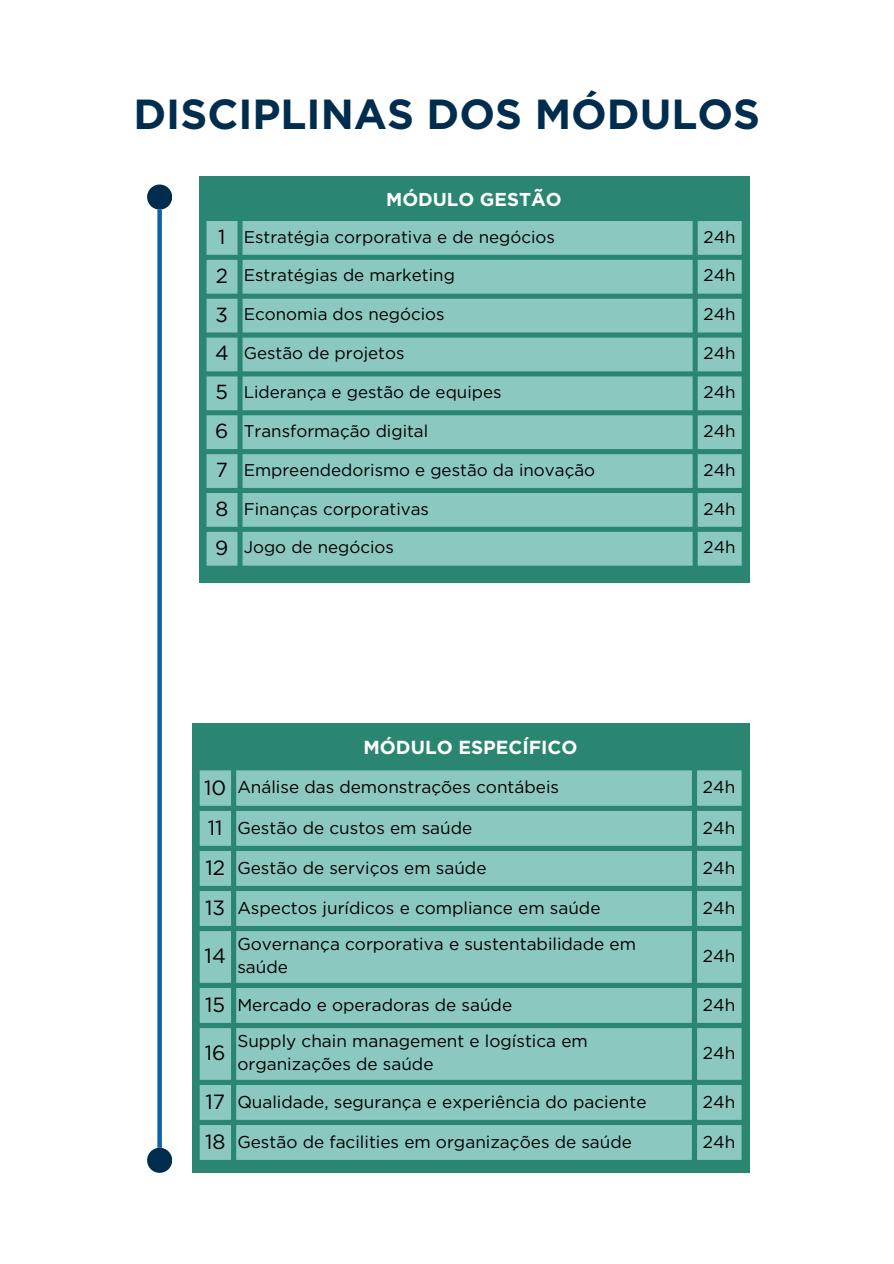
<style>
.page{position:relative;width:894px;height:1264px;background:#fff}
.page>*{position:absolute;margin:0;border:0;box-sizing:border-box;transform-origin:0 0}
.t1{font:700 42px "Gotham";color:#002d4d}
.t2{font:20.55px "Gotham";color:#000}
.t3{font:20.4px "Gotham";color:#000}
.t4{font:700 18.9px "Gotham";color:#fff}
.t5{font:700 18.6px "Gotham";color:#fff}
.t6{font:17.1px/23.2px "Gotham";color:#000}
.t7{font:16.95px "Gotham";color:#000}
</style>
<div class="page">
<div style="left:157px;top:209px;width:5px;height:938px;background:#0c63aa"></div>
<div style="left:199px;top:176px;width:550px;height:407px;background:#2b8671"></div>
<svg style="left:206px;top:221px;width:535px;height:344px;background:#7dbeb5"></svg>
<svg style="left:147px;top:184px;width:25px;height:25px"></svg>
<svg style="left:147px;top:1147px;width:25px;height:25px"></svg>
<div style="left:192px;top:723px;width:557px;height:449px;background:#2b8671"></div>
<svg style="left:200px;top:770px;width:541px;height:389px;background:#7fbfb6"></svg>
<p class="t1" style="left:133px;top:89px;width:628px">DISCIPLINAS DOS MÓDULOS</p>
<h1 class="t5" style="left:386px;top:188px;width:177px">MÓDULO GESTÃO</h1>
<p class="t3" style="left:218px;top:224px;width:9px">1</p>
<p class="t7" style="left:244px;top:226px;width:313px">Estratégia corporativa e de negócios</p>
<p class="t7" style="left:703px;top:226px;width:33px">24h</p>
<p class="t3" style="left:216px;top:263px;width:14px">2</p>
<p class="t7" style="left:244px;top:265px;width:213px">Estratégias de marketing</p>
<p class="t7" style="left:703px;top:265px;width:33px">24h</p>
<p class="t3" style="left:215px;top:302px;width:14px">3</p>
<p class="t7" style="left:244px;top:304px;width:202px">Economia dos negócios</p>
<p class="t7" style="left:703px;top:304px;width:33px">24h</p>
<p class="t3" style="left:215px;top:341px;width:15px">4</p>
<p class="t7" style="left:244px;top:343px;width:162px">Gestão de projetos</p>
<p class="t7" style="left:703px;top:343px;width:33px">24h</p>
<p class="t3" style="left:215px;top:379px;width:14px">5</p>
<p class="t7" style="left:244px;top:381px;width:259px">Liderança e gestão de equipes</p>
<p class="t7" style="left:703px;top:381px;width:33px">24h</p>
<p class="t3" style="left:215px;top:418px;width:15px">6</p>
<p class="t7" style="left:244px;top:420px;width:186px">Transformação digital</p>
<p class="t7" style="left:703px;top:420px;width:33px">24h</p>
<p class="t3" style="left:216px;top:457px;width:14px">7</p>
<p class="t7" style="left:244px;top:459px;width:353px">Empreendedorismo e gestão da inovação</p>
<p class="t7" style="left:703px;top:459px;width:33px">24h</p>
<p class="t3" style="left:215px;top:496px;width:14px">8</p>
<p class="t7" style="left:244px;top:498px;width:187px">Finanças corporativas</p>
<p class="t7" style="left:703px;top:498px;width:33px">24h</p>
<p class="t3" style="left:215px;top:535px;width:15px">9</p>
<p class="t7" style="left:244px;top:537px;width:152px">Jogo de negócios</p>
<p class="t7" style="left:703px;top:537px;width:33px">24h</p>
<p class="t4" style="left:363px;top:736px;width:215px">MÓDULO ESPECÍFICO</p>
<p class="t2" style="left:204px;top:775px;width:24px">10</p>
<p class="t6" style="left:237px;top:775px;width:323px">Análise das demonstrações contábeis</p>
<p class="t6" style="left:702px;top:775px;width:34px">24h</p>
<p class="t2" style="left:208px;top:815px;width:16px">11</p>
<p class="t6" style="left:237px;top:816px;width:236px">Gestão de custos em saúde</p>
<p class="t6" style="left:702px;top:816px;width:34px">24h</p>
<p class="t2" style="left:205px;top:855px;width:21px">12</p>
<p class="t6" style="left:237px;top:856px;width:250px">Gestão de serviços em saúde</p>
<p class="t6" style="left:702px;top:856px;width:34px">24h</p>
<p class="t2" style="left:205px;top:895px;width:22px">13</p>
<p class="t6" style="left:237px;top:896px;width:364px">Aspectos jurídicos e compliance em saúde</p>
<p class="t6" style="left:702px;top:896px;width:34px">24h</p>
<p class="t2" style="left:204px;top:943px;width:23px">14</p>
<p class="t6" style="left:237px;top:932px;width:400px">Governança corporativa e sustentabilidade em saúde</p>
<p class="t6" style="left:702px;top:944px;width:34px">24h</p>
<p class="t2" style="left:205px;top:992px;width:21px">15</p>
<p class="t6" style="left:237px;top:993px;width:276px">Mercado e operadoras de saúde</p>
<p class="t6" style="left:702px;top:993px;width:34px">24h</p>
<p class="t2" style="left:205px;top:1040px;width:22px">16</p>
<p class="t6" style="left:237px;top:1029px;width:352px">Supply chain management e logística em organizações de saúde</p>
<p class="t6" style="left:702px;top:1041px;width:34px">24h</p>
<p class="t2" style="left:205px;top:1089px;width:21px">17</p>
<p class="t6" style="left:237px;top:1090px;width:410px">Qualidade, segurança e experiência do paciente</p>
<p class="t6" style="left:702px;top:1090px;width:34px">24h</p>
<p class="t2" style="left:205px;top:1129px;width:22px">18</p>
<p class="t6" style="left:237px;top:1130px;width:396px">Gestão de facilities em organizações de saúde</p>
<p class="t6" style="left:702px;top:1130px;width:34px">24h</p>
</div>
